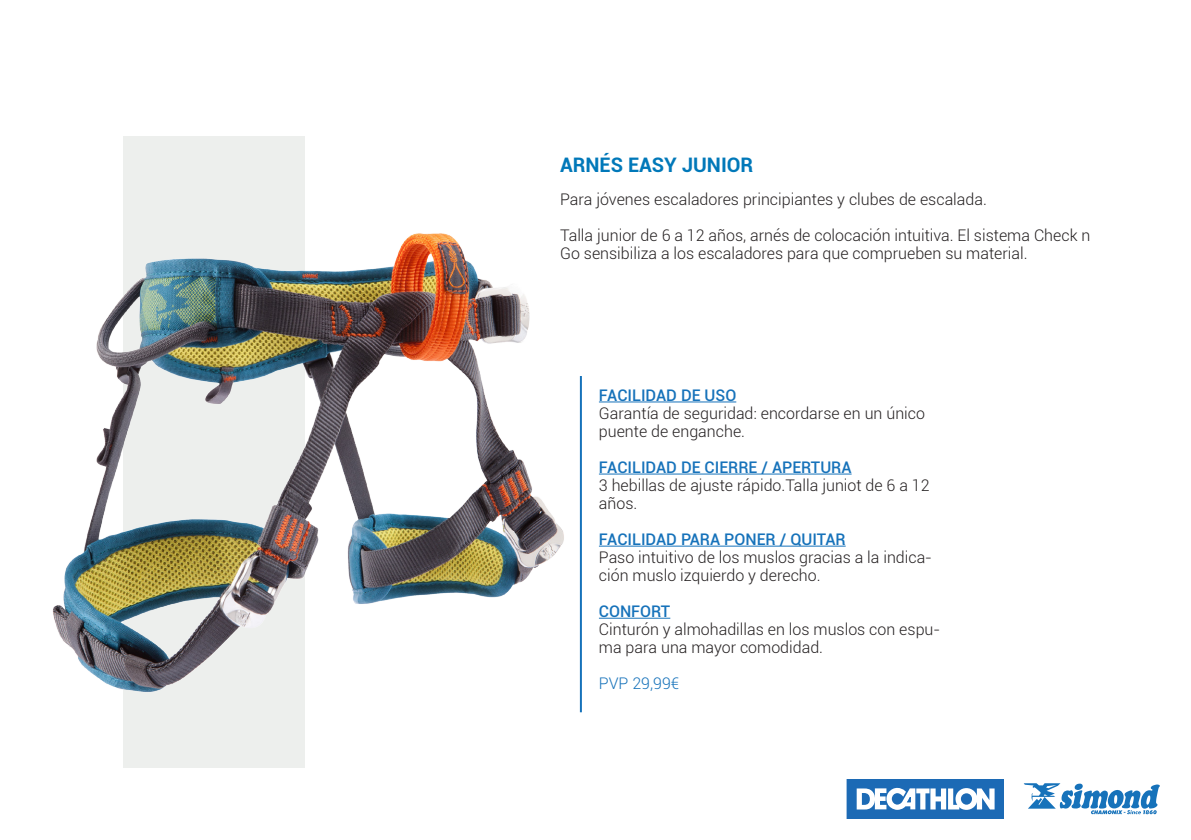
<style>
.page{position:relative;width:1191px;height:840px;background:#fff}
.page>*{position:absolute;margin:0;border:0;box-sizing:border-box;transform-origin:0 0}
.t1{font:700 20px "Roboto";color:#0078b9}
.t2{font:300 16px/18px "Roboto";color:#231f20}
.t3{font:500 16px "Roboto";color:#1672ba}
.t4{font:300 16px "Roboto";color:#1672ba}
</style>
<div class="page">
<svg style="left:1023px;top:783px;width:136px;height:30px"></svg>
<div style="left:847px;top:778px;width:156px;height:39px;background:#1c6ab5"></div>
<div style="left:847px;top:778px;width:156px;height:39px;border:1px solid #1c6ab5"></div>
<svg style="left:856px;top:787px;width:138px;height:22px"></svg>
<hr style="left:580px;top:376px;width:2px;height:335px;background:#1672ba">
<hr style="left:599px;top:401px;width:137px;height:1px;background:#1672ba">
<hr style="left:599px;top:473px;width:252px;height:1px;background:#1672ba">
<hr style="left:599px;top:545px;width:246px;height:1px;background:#1672ba">
<hr style="left:599px;top:617px;width:71px;height:1px;background:#1672ba">
<div style="left:123px;top:136px;width:182px;height:631px;background:#edefed"></div>
<img style="left:53px;top:233px;width:511px;height:459px">
<p class="t1" style="left:560px;top:151px;width:195px">ARNÉS EASY JUNIOR</p>
<p class="t2" style="left:560px;top:189px;width:428px">Para jóvenes escaladores principiantes y clubes de escalada.</p>
<p class="t2" style="left:560px;top:225px;width:532px">Talla junior de 6 a 12 años, arnés de colocación intuitiva. El sistema Check n<br>Go sensibiliza a los escaladores para que comprueben su material.</p>
<p class="t3" style="left:599px;top:383px;width:139px">FACILIDAD DE USO</p>
<p class="t2" style="left:599px;top:403px;width:328px">Garantía de seguridad: encordarse en un único puente de enganche.</p>
<p class="t3" style="left:599px;top:455px;width:254px">FACILIDAD DE CIERRE / APERTURA</p>
<p class="t2" style="left:599px;top:475px;width:332px">3 hebillas de ajuste rápido.Talla juniot de 6 a 12 años.</p>
<p class="t3" style="left:599px;top:527px;width:248px">FACILIDAD PARA PONER / QUITAR</p>
<p class="t2" style="left:599px;top:547px;width:334px">Paso intuitivo de los muslos gracias a la indica&shy;ción muslo izquierdo y derecho.</p>
<p class="t3" style="left:599px;top:599px;width:73px">CONFORT</p>
<p class="t2" style="left:599px;top:619px;width:343px">Cinturón y almohadillas en los muslos con espu&shy;ma para una mayor comodidad.</p>
<p class="t4" style="left:599px;top:672px;width:82px">PVP 29,99€</p>
</div>
